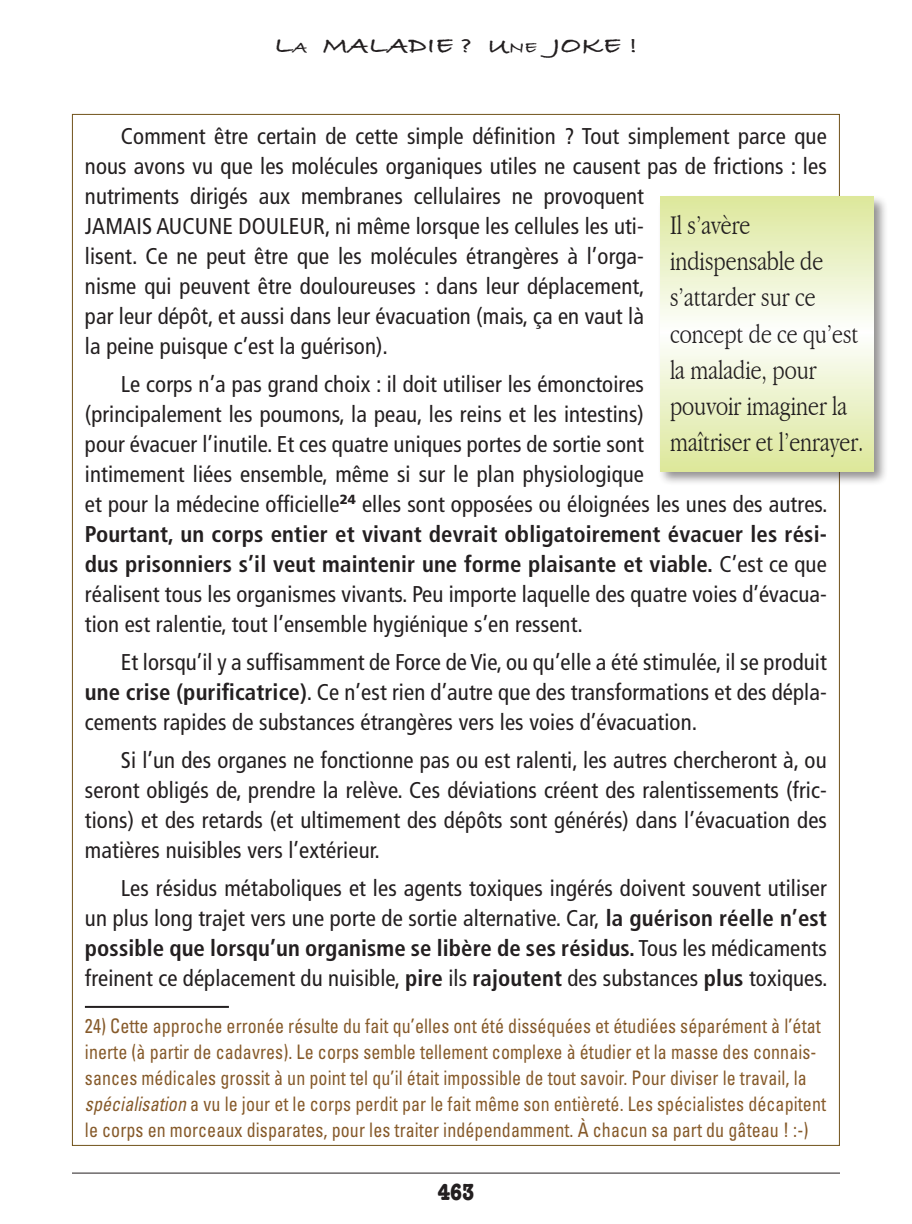
<style>
.page{position:relative;width:912px;height:1224px;background:#fff}
.page>*{position:absolute;margin:0;border:0;box-sizing:border-box;transform-origin:0 0}
.t1{font:300 condensed 28px/36px "Garamond";color:#231f20;scale:.96 1}
.t2{font:700 condensed 24px "American Typewriter";color:#231f20}
.t3{font:700 23.8px "Bradley Hand ITCTT";letter-spacing:.01em;color:#231f20;scale:1.2 1}
.t4{font:condensed 22.8px/30px "Frutiger";letter-spacing:.005em;color:#231f20;text-align:justify}
.t5{font:condensed 20px/26px "Univers LT Std";letter-spacing:.005em;color:#865a2a;scale:.9 1}
.s1{font-size:16.6px}
.s2{font-weight:700}
.s3{font-style:italic}
</style>
<div class="page">
<hr style="left:72px;top:1173px;width:768px;height:1px;background:#231f20">
<hr style="left:85px;top:1006px;width:144px;height:2px;background:#231f20">
<div style="left:658px;top:194px;width:231px;height:293px;background:#231f20;opacity:.5"></div>
<svg style="left:660px;top:197px;width:214px;height:275px"></svg>
<p class="t3" style="left:274px;top:27px;width:304px">L<span class="s1">a</span> MALADIE ? U<span class="s1">ne</span> JOKE !</p>
<p class="t4" style="left:85px;top:121px;width:743px;text-align:left;text-indent:36px">Comment être certain de cette simple définition ? Tout simplement parce que nous avons vu que les molécules organiques utiles ne causent pas de frictions : les nutriments dirigés aux membranes cellulaires ne provoquent<br>JAMAIS AUCUNE DOULEUR, ni même lorsque les cellules les uti-<br>lisent. Ce ne peut être que les molécules étrangères à l’orga-<br>nisme qui peuvent être douloureuses : dans leur déplacement,<br>par leur dépôt, et aussi dans leur évacuation (mais, ça en vaut là<br>la peine puisque c’est la guérison).</p>
<p class="t4" style="left:85px;top:369px;width:744px;text-align:left;text-indent:36px">Le corps n’a pas grand choix : il doit utiliser les émonctoires<br>(principalement les poumons, la peau, les reins et les intestins)<br>pour évacuer l’inutile. Et ces quatre uniques portes de sortie sont<br>intimement liées ensemble, même si sur le plan physiologique<br>et pour la médecine officielle<sup>24</sup> elles sont opposées ou éloignées les unes des autres.<br><span class="s2">Pourtant, un corps entier et vivant devrait obligatoirement évacuer les rési&shy;dus prisonniers s’il veut maintenir une forme plaisante et viable.</span> C’est ce que réalisent tous les organismes vivants. Peu importe laquelle des quatre voies d’évacua&shy;tion est ralentie, tout l’ensemble hygiénique s’en ressent.</p>
<p class="t4" style="left:85px;top:647px;width:743px;text-indent:36px">Et lorsqu’il y a suffisamment de Force de Vie, ou qu’elle a été stimulée, il se produit <span class="s2">une crise (purificatrice)</span>. Ce n’est rien d’autre que des transformations et des dépla&shy;cements rapides de substances étrangères vers les voies d’évacuation.</p>
<p class="t4" style="left:85px;top:745px;width:744px;text-indent:36px">Si l’un des organes ne fonctionne pas ou est ralenti, les autres chercheront à, ou seront obligés de, prendre la relève. Ces déviations créent des ralentissements (fric&shy;tions) et des retards (et ultimement des dépôts sont générés) dans l’évacuation des matières nuisibles vers l’extérieur.</p>
<p class="t4" style="left:85px;top:873px;width:744px;text-indent:36px">Les résidus métaboliques et les agents toxiques ingérés doivent souvent utiliser un plus long trajet vers une porte de sortie alternative. Car, <span class="s2">la guérison réelle n’est possible que lorsqu’un organisme se libère de ses résidus.</span> Tous les médicaments freinent ce déplacement du nuisible, <span class="s2">pire</span> ils <span class="s2">rajoutent</span> des substances <span class="s2">plus</span> toxiques.</p>
<p class="t5" style="left:85px;top:1013px;width:825px">24) Cette approche erronée résulte du fait qu’elles ont été disséquées et étudiées séparément à l’état inerte (à partir de cadavres). Le corps semble tellement complexe à étudier et la masse des connais&shy;sances médicales grossit à un point tel qu’il était impossible de tout savoir. Pour diviser le travail, la <span class="s3">spécialisation</span> a vu le jour et le corps perdit par le fait même son entièreté. Les spécialistes décapitent le corps en morceaux disparates, pour les traiter indépendamment. À chacun sa part du gâteau ! :-)</p>
<p class="t1" style="left:670px;top:208px;width:203px">Il s’avère indispensable de s’attarder sur ce concept de ce qu’est la maladie, pour pouvoir imaginer la maîtriser et l’enrayer.</p>
<p class="t2" style="left:438px;top:1172px;width:37px">463</p>
</div>
